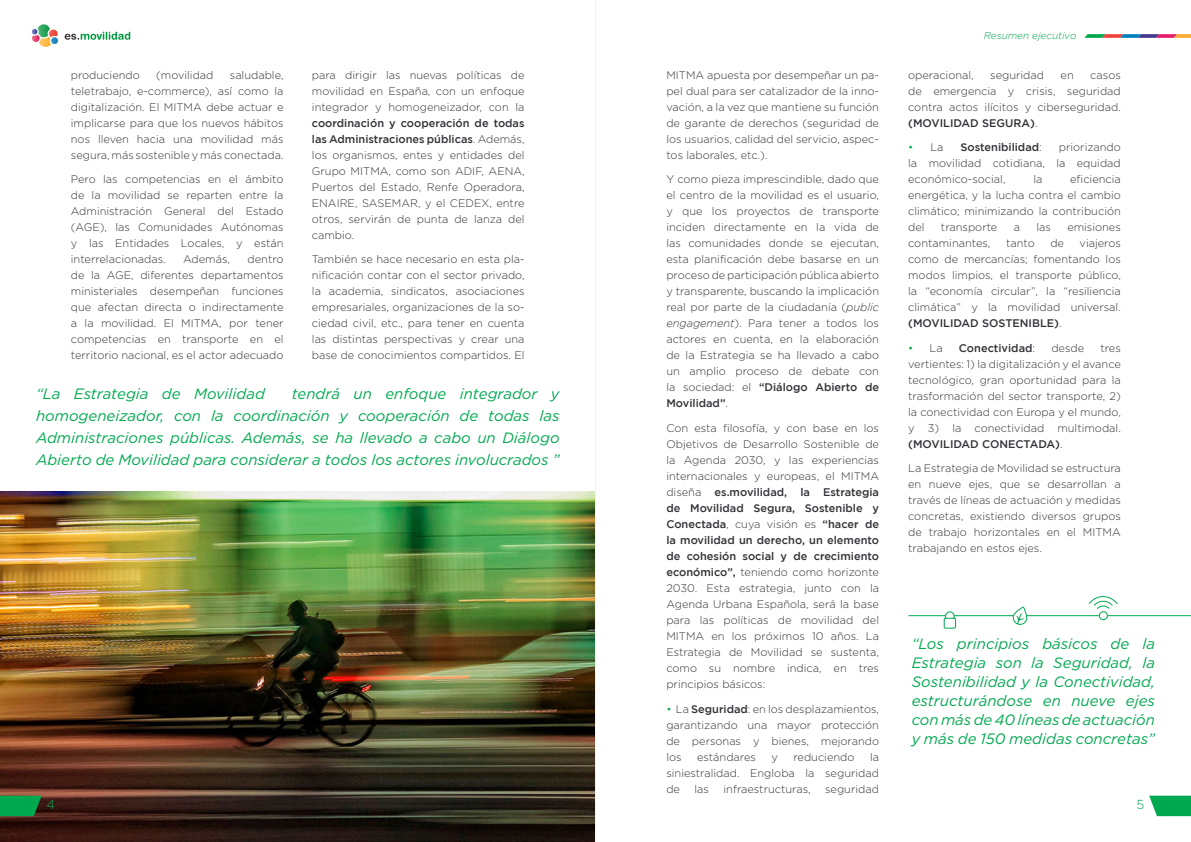
<style>
.page{position:relative;width:1191px;height:842px;background:#fff}
.page>*{position:absolute;margin:0;border:0;box-sizing:border-box;transform-origin:0 0}
.t1{font:italic 15px/19px "Gotham";color:#00a950;text-align:justify}
.t2{font:300 13px "Gotham";color:#00a950}
.t3{font:300 11px/16px "Gotham";color:#333137;text-align:justify}
.t4{font:500 11px "Gotham";color:#333137}
.t5{font:italic 300 10px "Gotham";color:#00a950}
.s1{font-weight:500}
.s2{font-style:italic}
.s3{color:#00a950}
.s4{font-weight:300}
</style>
<div class="page">
<img style="left:0;top:492px;width:595px;height:350px">
<svg style="left:943px;top:611px;width:13px;height:18px"></svg>
<svg style="left:1011px;top:606px;width:17px;height:19px"></svg>
<hr style="left:908px;top:615px;width:38px;height:1px;background:#00a950">
<hr style="left:954px;top:615px;width:59px;height:1px;background:#00a950">
<hr style="left:1026px;top:615px;width:73px;height:1px;background:#00a950">
<div style="left:1098px;top:611px;width:9px;height:9px;border:1px solid #00a950;border-radius:50%"></div>
<hr style="left:1107px;top:615px;width:84px;height:1px;background:#00a950">
<svg style="left:1089px;top:596px;width:29px;height:13px"></svg>
<svg style="left:0;top:796px;width:42px;height:20px"></svg>
<svg style="left:1149px;top:796px;width:42px;height:20px"></svg>
<svg style="left:1084px;top:34px;width:107px;height:4px"></svg>
<hr style="left:595px;top:0;width:1px;height:842px;background:#f3f0f1">
<svg style="left:65px;top:32px;width:65px;height:8px"></svg>
<svg style="left:32px;top:24px;width:26px;height:23px"></svg>
<p class="t3" style="left:71px;top:67px;width:214px;text-indent:159px">saludable, teletrabajo, e-commerce), así como la digitalización. El MITMA debe actuar e implicarse para que los nuevos hábitos nos lleven hacia una movilidad más segura, más sostenible y más conectada.</p>
<p class="t3" style="left:71px;top:171px;width:214px">Pero las competencias en el ámbito de la movilidad se reparten entre la Administración General del Estado (AGE), las Comunidades Autónomas y las Entidades Locales, y están interrelacionadas.</p>
<p class="t3" style="left:71px;top:67px;width:70px">produciendo</p>
<p class="t3" style="left:156px;top:67px;width:59px">(movilidad</p>
<p class="t3" style="left:71px;top:251px;width:214px;text-indent:177px">dentro de la AGE, diferentes departamentos ministeriales desempeñan funciones que afectan directa o indirectamente a la movilidad. El MITMA, por tener competencias en transporte en el territorio nacional, es el actor adecuado</p>
<p class="t3" style="left:183px;top:251px;width:48px">Además,</p>
<p class="t3" style="left:312px;top:67px;width:214px">para dirigir las nuevas políticas de movilidad en España, con un enfoque integrador y homogeneizador, con la <span class="s1">coordinación y cooperación de todas las Administraciones públicas</span>. Además, los organismos, entes y entidades del Grupo MITMA, como son ADIF, AENA, Puertos del Estado, Renfe Operadora, ENAIRE, SASEMAR, y el CEDEX, entre otros, servirán de punta de lanza del cambio.</p>
<p class="t3" style="left:312px;top:251px;width:214px">También se hace necesario en esta pla&shy;nificación contar con el sector privado, la academia, sindicatos, asociaciones empresariales, organizaciones de la so&shy;ciedad civil, etc., para tener en cuenta las distintas perspectivas y crear una base de conocimientos compartidos. El</p>
<p class="t1" style="left:36px;top:383px;width:525px;line-height:22px;text-indent:256px">tendrá un enfoque integrador y homogeneizador, con la coordinación y cooperación de todas las Administraciones públicas. Además, se ha llevado a cabo un Diálogo Abierto de Movilidad para considerar a todos los actores involucrados ”</p>
<p class="t1" style="left:36px;top:384px;width:230px">“La Estrategia de Movilidad</p>
<p class="t3" style="left:666px;top:67px;width:214px">MITMA apuesta por desempeñar un pa&shy;pel dual para ser catalizador de la inno&shy;vación, a la vez que mantiene su función de garante de derechos (seguridad de los usuarios, calidad del servicio, aspec&shy;tos laborales, etc.).</p>
<p class="t3" style="left:666px;top:171px;width:214px">Y como pieza imprescindible, dado que el centro de la movilidad es el usuario, y que los proyectos de transporte inciden directamente en la vida de las comunidades donde se ejecutan, esta planificación debe basarse en un proceso de participación pública abierto y transparente, buscando la implicación real por parte de la ciudadanía (<span class="s2">public engagement</span>). Para tener a todos los actores en cuenta, en la elaboración de la Estrategia se ha llevado a cabo un amplio proceso de debate con la sociedad: el <span class="s1">“Diálogo Abierto de Movilidad”</span>.</p>
<p class="t3" style="left:666px;top:420px;width:214px">Con esta filosofía, y con base en los Objetivos de Desarrollo Sostenible de la Agenda 2030, y las experiencias internacionales y europeas, el MITMA diseña <span class="s1">es.movilidad, la Estrategia de Movilidad Segura, Sostenible y Conectada</span>, cuya visión es <span class="s1">“hacer de la movilidad un derecho, un elemento de cohesión social y de crecimiento económico”,</span> teniendo como horizonte 2030. Esta estrategia, junto con la Agenda Urbana Española, será la base para las políticas de movilidad del MITMA en los próximos 10 años. La Estrategia de Movilidad se sustenta, como su nombre indica, en tres principios básicos:</p>
<p class="t3" style="left:666px;top:700px;width:214px"><span class="s3">•</span> La <span class="s1">Seguridad</span>: en los desplazamientos, garantizando una mayor protección de personas y bienes, mejorando los</p>
<p class="t3" style="left:666px;top:748px;width:214px;text-indent:204px">la siniestralidad. Engloba la seguridad de</p>
<p class="t3" style="left:697px;top:748px;width:60px">estándares</p>
<p class="t3" style="left:771px;top:748px;width:8px">y</p>
<p class="t3" style="left:793px;top:748px;width:63px">reduciendo</p>
<p class="t3" style="left:694px;top:780px;width:16px">las</p>
<p class="t3" style="left:723px;top:780px;width:89px">infraestructuras,</p>
<p class="t3" style="left:825px;top:780px;width:55px">seguridad</p>
<p class="t5" style="left:983px;top:30px;width:94px">Resumen ejecutivo</p>
<p class="t3" style="left:908px;top:67px;width:67px">operacional,</p>
<p class="t3" style="left:990px;top:67px;width:55px">seguridad</p>
<p class="t3" style="left:1060px;top:67px;width:15px">en</p>
<p class="t3" style="left:908px;top:67px;width:214px;text-indent:182px">casos de emergencia y crisis, seguridad contra actos ilícitos y ciberseguridad. <span class="s1">(MOVILIDAD SEGURA)</span>.</p>
<p class="t3" style="left:908px;top:139px;width:37px"><span class="s3">•</span> La</p>
<p class="t4" style="left:960px;top:141px;width:83px">Sostenibilidad<span class="s4">:</span></p>
<p class="t3" style="left:908px;top:139px;width:214px;text-indent:151px">priorizando la movilidad cotidiana, la equidad económico-social,</p>
<p class="t3" style="left:908px;top:171px;width:214px;text-indent:162px">eficiencia energética, y la lucha contra el cambio climático; minimizando la contribución del</p>
<p class="t3" style="left:1033px;top:171px;width:11px">la</p>
<p class="t3" style="left:941px;top:219px;width:58px">transporte</p>
<p class="t3" style="left:1013px;top:219px;width:8px">a</p>
<p class="t3" style="left:1036px;top:219px;width:16px">las</p>
<p class="t3" style="left:1067px;top:219px;width:55px">emisiones</p>
<p class="t3" style="left:908px;top:235px;width:84px">contaminantes,</p>
<p class="t3" style="left:1006px;top:235px;width:30px">tanto</p>
<p class="t3" style="left:1050px;top:235px;width:15px">de</p>
<p class="t3" style="left:908px;top:235px;width:214px;text-indent:171px">viajeros como de mercancías; fomentando los modos limpios, el transporte público, la “economía circular”, la “resiliencia climática” y la movilidad universal. <span class="s1">(MOVILIDAD SOSTENIBLE)</span>.</p>
<p class="t3" style="left:908px;top:340px;width:36px"><span class="s3">•</span> La</p>
<p class="t4" style="left:959px;top:342px;width:78px">Conectividad<span class="s4">:</span></p>
<p class="t3" style="left:1051px;top:340px;width:34px">desde</p>
<p class="t3" style="left:908px;top:340px;width:214px;text-indent:192px">tres vertientes: 1) la digitalización y el avance tecnológico, gran oportunidad para la trasformación del sector transporte, 2) la conectividad con Europa y el mundo, y 3) la conectividad multimodal. <span class="s1">(MOVILIDAD CONECTADA)</span>.</p>
<p class="t3" style="left:908px;top:460px;width:214px">La Estrategia de Movilidad se estructura en nueve ejes, que se desarrollan a través de líneas de actuación y medidas concretas, existiendo diversos grupos de trabajo horizontales en el MITMA trabajando en estos ejes.</p>
<p class="t1" style="left:911px;top:634px;width:245px">“Los principios básicos de la Estrategia son la Seguridad, la Sostenibilidad y la Conectividad, estructurándose en nueve ejes con más de 40 líneas de actuación y más de 150 medidas concretas”</p>
<p class="t2" style="left:47px;top:797px;width:10px">4</p>
<p class="t2" style="left:1136px;top:797px;width:9px">5</p>
</div>
